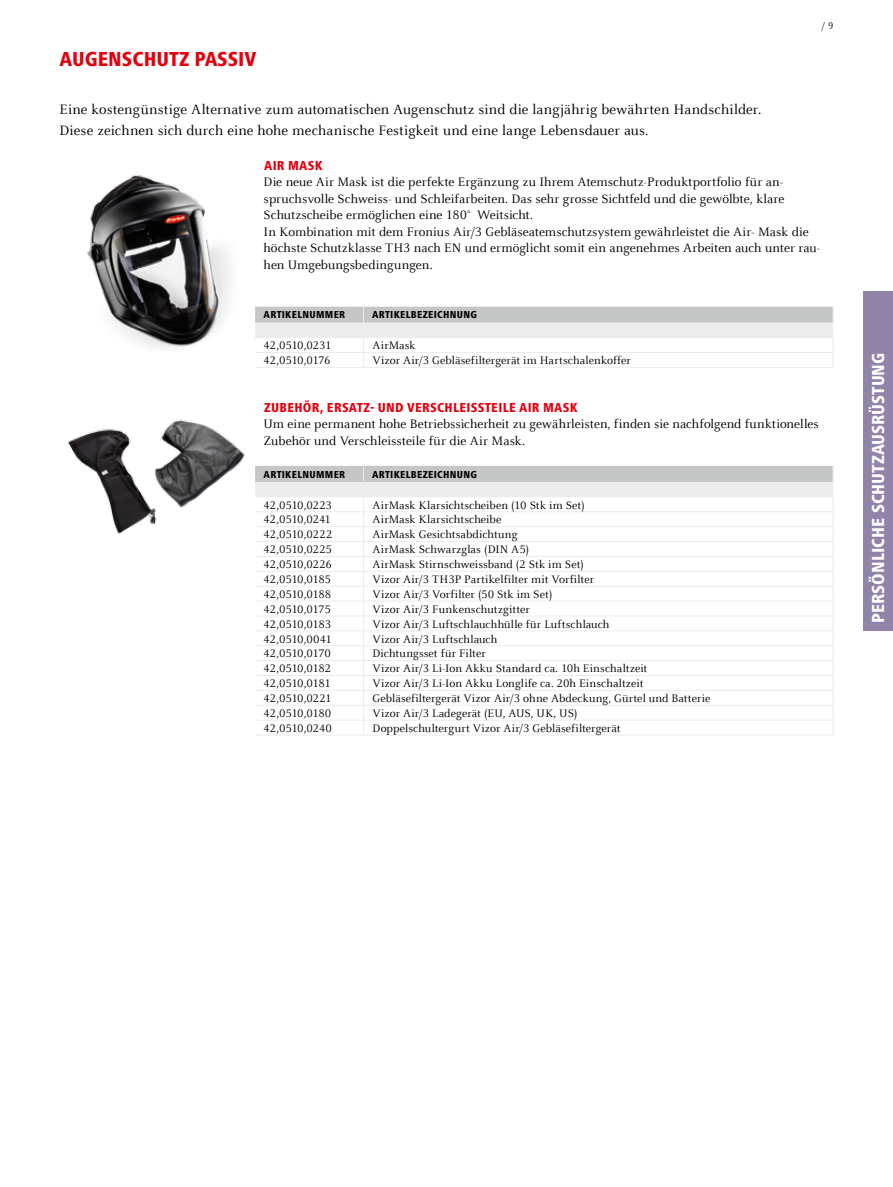
<style>
.page{position:relative;width:893px;height:1187px;background:#fff}
.page>*{position:absolute;margin:0;border:0;box-sizing:border-box;transform-origin:0 0}
.t1{font:800 condensed 21px "Frutiger Next LTW1 G";color:#e3000f}
.t2{font:800 condensed 18px "Frutiger Next LTW1 G";color:#fff}
.t3{font:15px/21px "Celeste Offc Pro";letter-spacing:.005em;color:#000}
.t4{font:13.5px/16.5px "Celeste Offc Pro";color:#000}
.t5{font:800 condensed 13.5px "Frutiger Next LTW1 G";letter-spacing:.02em;color:#e3000f}
.t6{font:12px "Celeste Offc Pro";color:#000}
.t7{font:12px "Celeste Offc Pro";letter-spacing:-.04em;color:#000}
.t8{font:12px "Celeste Offc Pro";letter-spacing:-.025em;color:#000}
.t9{font:12px "Celeste Offc Pro";letter-spacing:-.035em;color:#000}
.t10{font:800 condensed 10.5px "Frutiger Next LTW1 G";letter-spacing:.03em;color:#000}
.t11{font:10.5px "Celeste Offc Pro";color:#000}
</style>
<div class="page">
<div style="left:863px;top:291px;width:30px;height:339px;background:#9283a9"></div>
<hr style="left:255px;top:367px;width:109px;height:1px;background:#ececed">
<hr style="left:364px;top:367px;width:469px;height:1px;background:#ececed">
<svg style="left:255px;top:306px;width:579px;height:61px"></svg>
<img style="left:87px;top:175px;width:142px;height:173px">
<hr style="left:255px;top:734px;width:109px;height:1px;background:#ececed">
<hr style="left:364px;top:734px;width:469px;height:1px;background:#ececed">
<svg style="left:255px;top:466px;width:579px;height:268px"></svg>
<img style="left:67px;top:419px;width:178px;height:115px">
<h1 class="t1" style="left:60px;top:47px;width:199px">AUGENSCHUTZ PASSIV</h1>
<p class="t3" style="left:60px;top:98px;width:703px">Eine kostengünstige Alternative zum automatischen Augenschutz sind die langjährig bewährten Handschilder.<br>Diese zeichnen sich durch eine hohe mechanische Festigkeit und eine lange Lebensdauer aus.</p>
<p class="t11" style="left:822px;top:19px;width:13px">/ 9</p>
<p class="t5" style="left:264px;top:157px;width:60px">AIR MASK</p>
<p class="t4" style="left:264px;top:174px;width:558px">Die neue Air Mask ist die perfekte Ergänzung zu Ihrem Atemschutz-Produktportfolio für an&shy;spruchsvolle Schweiss- und Schleifarbeiten. Das sehr grosse Sichtfeld und die gewölbte, klare Schutzscheibe ermöglichen eine 180° Weitsicht.<br>In Kombination mit dem Fronius Air/3 Gebläseatemschutzsystem gewährleistet die Air- Mask die höchste Schutzklasse TH3 nach EN und ermöglicht somit ein angenehmes Arbeiten auch unter rau&shy;hen Umgebungsbedingungen.</p>
<p class="t10" style="left:264px;top:309px;width:83px">ARTIKELNUMMER</p>
<p class="t10" style="left:372px;top:309px;width:106px">ARTIKELBEZEICHNUNG</p>
<p class="t7" style="left:264px;top:338px;width:69px">42,0510,0231</p>
<p class="t6" style="left:373px;top:338px;width:45px">AirMask</p>
<p class="t7" style="left:264px;top:353px;width:68px">42,0510,0176</p>
<p class="t6" style="left:373px;top:353px;width:260px">Vizor Air/3 Gebläsefiltergerät im Hartschalenkoffer</p>
<p class="t5" style="left:264px;top:399px;width:315px">ZUBEHÖR, ERSATZ- UND VERSCHLEISSTEILE AIR MASK</p>
<p class="t4" style="left:264px;top:415px;width:557px">Um eine permanent hohe Betriebssicherheit zu gewährleisten, finden sie nachfolgend funktionelles<br>Zubehör und Verschleissteile für die Air Mask.</p>
<p class="t10" style="left:264px;top:468px;width:83px">ARTIKELNUMMER</p>
<p class="t10" style="left:372px;top:468px;width:106px">ARTIKELBEZEICHNUNG</p>
<p class="t8" style="left:264px;top:497px;width:70px">42,0510,0223</p>
<p class="t6" style="left:373px;top:497px;width:214px">AirMask Klarsichtscheiben (10 Stk im Set)</p>
<p class="t7" style="left:264px;top:512px;width:69px">42,0510,0241</p>
<p class="t6" style="left:373px;top:512px;width:130px">AirMask Klarsichtscheibe</p>
<p class="t8" style="left:264px;top:527px;width:70px">42,0510,0222</p>
<p class="t6" style="left:373px;top:527px;width:146px">AirMask Gesichtsabdichtung</p>
<p class="t8" style="left:264px;top:542px;width:70px">42,0510,0225</p>
<p class="t6" style="left:373px;top:542px;width:158px">AirMask Schwarzglas (DIN A5)</p>
<p class="t8" style="left:264px;top:557px;width:70px">42,0510,0226</p>
<p class="t6" style="left:373px;top:557px;width:213px">AirMask Stirnschweissband (2 Stk im Set)</p>
<p class="t7" style="left:264px;top:572px;width:69px">42,0510,0185</p>
<p class="t6" style="left:373px;top:572px;width:223px">Vizor Air/3 TH3P Partikelfilter mit Vorfilter</p>
<p class="t7" style="left:264px;top:586px;width:69px">42,0510,0188</p>
<p class="t6" style="left:373px;top:586px;width:181px">Vizor Air/3 Vorfilter (50 Stk im Set)</p>
<p class="t7" style="left:264px;top:601px;width:69px">42,0510,0175</p>
<p class="t6" style="left:373px;top:601px;width:159px">Vizor Air/3 Funkenschutzgitter</p>
<p class="t7" style="left:264px;top:616px;width:69px">42,0510,0183</p>
<p class="t6" style="left:373px;top:616px;width:238px">Vizor Air/3 Luftschlauchhülle für Luftschlauch</p>
<p class="t7" style="left:264px;top:631px;width:70px">42,0510,0041</p>
<p class="t6" style="left:373px;top:631px;width:126px">Vizor Air/3 Luftschlauch</p>
<p class="t7" style="left:264px;top:646px;width:69px">42,0510,0170</p>
<p class="t6" style="left:373px;top:646px;width:115px">Dichtungsset für Filter</p>
<p class="t7" style="left:264px;top:661px;width:69px">42,0510,0182</p>
<p class="t6" style="left:373px;top:661px;width:276px">Vizor Air/3 Li-Ion Akku Standard ca. 10h Einschaltzeit</p>
<p class="t7" style="left:264px;top:676px;width:69px">42,0510,0181</p>
<p class="t6" style="left:373px;top:676px;width:273px">Vizor Air/3 Li-Ion Akku Longlife ca. 20h Einschaltzeit</p>
<p class="t9" style="left:264px;top:691px;width:70px">42,0510,0221</p>
<p class="t6" style="left:373px;top:691px;width:339px">Gebläsefiltergerät Vizor Air/3 ohne Abdeckung, Gürtel und Batterie</p>
<p class="t7" style="left:264px;top:706px;width:69px">42,0510,0180</p>
<p class="t6" style="left:373px;top:706px;width:206px">Vizor Air/3 Ladegerät (EU, AUS, UK, US)</p>
<p class="t8" style="left:264px;top:720px;width:70px">42,0510,0240</p>
<p class="t6" style="left:373px;top:720px;width:249px">Doppelschultergurt Vizor Air/3 Gebläsefiltergerät</p>
<h2 class="t2" style="left:868px;top:622px;width:269px;rotate:-90deg">Persönliche Schutzausrüstung</h2>
</div>
